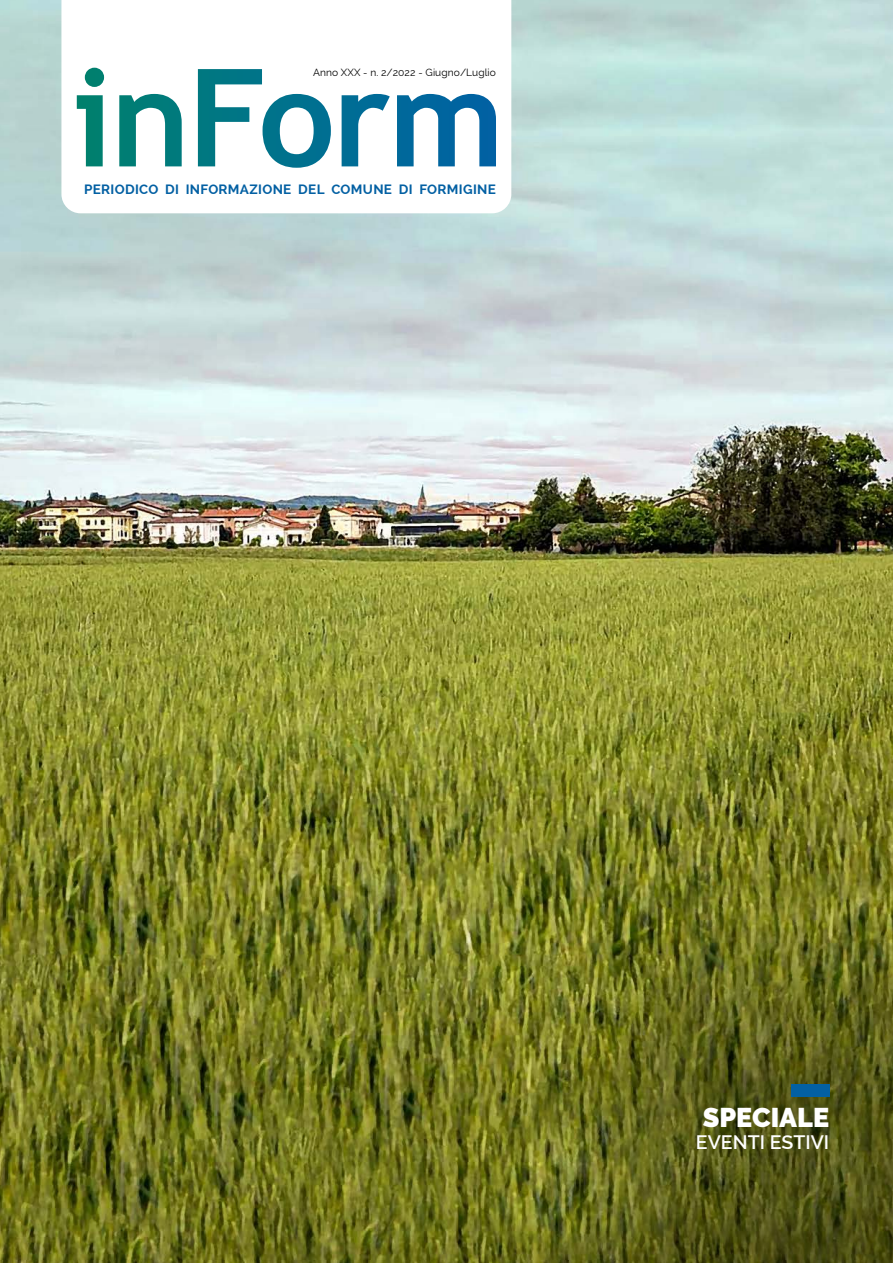
<style>
.page{position:relative;width:893px;height:1263px;background:#fff}
.page>*{position:absolute;margin:0;border:0;box-sizing:border-box;transform-origin:0 0}
.t1{font:900 27px "Raleway";color:#fff}
.t2{font:600 19.5px "Raleway";color:#fff}
.t3{font:700 13.5px "Raleway";letter-spacing:.025em;color:#0360a3}
.t4{font:10.2px "Raleway";letter-spacing:.01em;color:#000}
</style>
<div class="page">
<img style="left:0;top:0;width:893px;height:1263px">
<svg style="left:541px;top:906px;width:352px;height:357px;background:#60631b"></svg>
<svg style="left:61px;top:0;width:450px;height:213px"></svg>
<svg style="left:77px;top:68px;width:419px;height:100px"></svg>
<div style="left:791px;top:1084px;width:38px;height:13px;background:#0360a3"></div>
<p class="t4" style="left:313px;top:67px;width:184px">Anno XXX - n. 2/2022 - Giugno/Luglio</p>
<p class="t3" style="left:84px;top:182px;width:413px">PERIODICO DI INFORMAZIONE DEL COMUNE DI FORMIGINE</p>
<h1 class="t1" style="left:703px;top:1101px;width:128px">SPECIALE</h1>
<h2 class="t2" style="left:696px;top:1131px;width:135px">EVENTI ESTIVI</h2>
</div>
